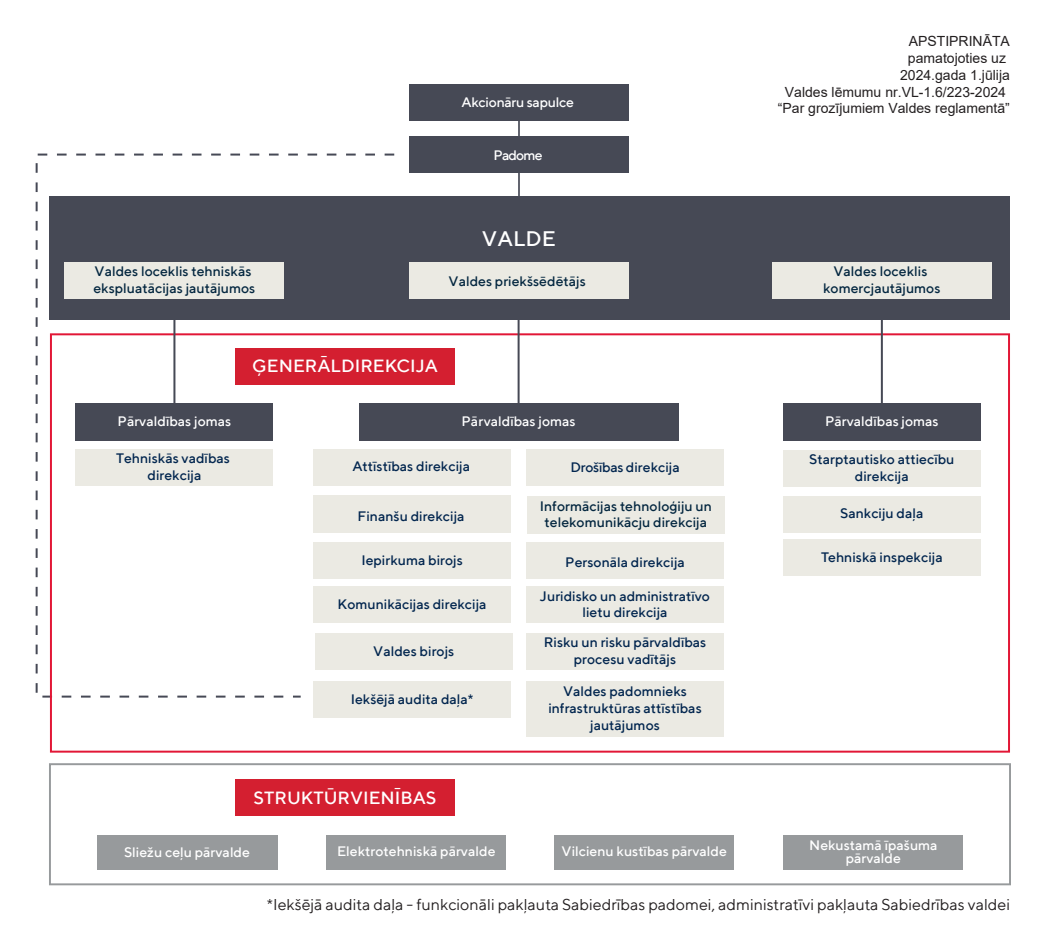
<style>
.page{position:relative;width:1038px;height:936px;background:#fff}
.page>*{position:absolute;margin:0;border:0;box-sizing:border-box;transform-origin:0 0}
.t1{font:500 21.4px "TT Norms";color:#fff}
.t2{font:500 18px "TT Norms";color:#fff}
.t3{font:16px "TT Norms";color:#231f20}
.t4{font:500 14px/16.8px "TT Norms";color:#02264f;text-align:center}
.t5{font:500 14px/16.8px "TT Norms";color:#042740;text-align:center}
.t6{font:500 14px/12.8px "TT Norms";color:#fff;text-align:center}
.t7{font:14px/16.8px "Arial";color:#231f20;text-align:right}
.t8{font:500 14px "TT Norms";letter-spacing:-.02em;color:#fff}
</style>
<div class="page">
<svg style="left:35px;top:153px;width:360px;height:546px"></svg>
<div style="left:49px;top:196px;width:959px;height:124px;background:#464955"></div>
<svg style="left:50px;top:333px;width:959px;height:420px"></svg>
<div style="left:49px;top:763px;width:961px;height:122px;border:2px solid #979a9c"></div>
<div style="left:235px;top:779px;width:219px;height:37px;background:#d41f30"></div>
<div style="left:97px;top:835px;width:180px;height:34px;background:#979a9c"></div>
<div style="left:783px;top:835px;width:179px;height:34px;background:#979a9c"></div>
<div style="left:326px;top:835px;width:179px;height:34px;background:#979a9c"></div>
<div style="left:554px;top:835px;width:179px;height:34px;background:#979a9c"></div>
<div style="left:235px;top:348px;width:219px;height:37px;background:#d41f30"></div>
<hr style="left:518px;top:87px;width:1px;height:114px;background:#464955">
<div style="left:409px;top:85px;width:219px;height:36px;background:#464955"></div>
<div style="left:409px;top:136px;width:219px;height:36px;background:#464955"></div>
<div style="left:782px;top:450px;width:198px;height:37px;background:#ebeae3"></div>
<hr style="left:880px;top:291px;width:2px;height:114px;background:#464955">
<div style="left:782px;top:403px;width:198px;height:38px;background:#464955"></div>
<div style="left:782px;top:539px;width:198px;height:37px;background:#ebeae3"></div>
<div style="left:782px;top:496px;width:198px;height:36px;background:#ebeae3"></div>
<div style="left:771px;top:262px;width:220px;height:36px;background:#ebeae3"></div>
<hr style="left:517px;top:293px;width:2px;height:145px;background:#464955">
<div style="left:359px;top:403px;width:319px;height:37px;background:#464955"></div>
<div style="left:526px;top:449px;width:197px;height:37px;background:#ebeae3"></div>
<div style="left:527px;top:496px;width:197px;height:38px;background:#ebeae3"></div>
<div style="left:526px;top:542px;width:197px;height:37px;background:#ebeae3"></div>
<div style="left:313px;top:681px;width:197px;height:37px;background:#ebeae3"></div>
<div style="left:526px;top:633px;width:197px;height:36px;background:#ebeae3"></div>
<div style="left:313px;top:586px;width:197px;height:37px;background:#ebeae3"></div>
<div style="left:313px;top:449px;width:197px;height:37px;background:#ebeae3"></div>
<div style="left:313px;top:496px;width:197px;height:37px;background:#ebeae3"></div>
<div style="left:313px;top:542px;width:197px;height:37px;background:#ebeae3"></div>
<div style="left:315px;top:633px;width:197px;height:36px;background:#ebeae3"></div>
<div style="left:526px;top:681px;width:197px;height:55px;background:#ebeae3"></div>
<div style="left:526px;top:586px;width:197px;height:37px;background:#ebeae3"></div>
<div style="left:76px;top:449px;width:197px;height:37px;background:#ebeae3"></div>
<hr style="left:173px;top:291px;width:2px;height:114px;background:#464955">
<div style="left:76px;top:403px;width:197px;height:38px;background:#464955"></div>
<div style="left:65px;top:262px;width:219px;height:36px;background:#ebeae3"></div>
<div style="left:408px;top:262px;width:220px;height:36px;background:#ebeae3"></div>
<p class="t8" style="left:461px;top:93px;width:114px">Akcionāru sapulce</p>
<p class="t6" style="left:493px;top:148px;width:51px">Padome</p>
<h1 class="t1" style="left:482px;top:225px;width:75px">VALDE</h1>
<p class="t5" style="left:93px;top:263px;width:163px;text-align:left">Valdes loceklis tehniskās ekspluatācijas jautājumos</p>
<p class="t5" style="left:448px;top:273px;width:139px">Valdes priekšsēdētājs</p>
<p class="t6" style="left:117px;top:415px;width:115px">Pārvaldības jomas</p>
<p class="t4" style="left:116px;top:450px;width:115px">Tehniskās vadības direkcija</p>
<p class="t2" style="left:252px;top:355px;width:187px">ĢENERĀLDIREKCIJA</p>
<p class="t6" style="left:461px;top:414px;width:116px">Pārvaldības jomas</p>
<p class="t4" style="left:570px;top:458px;width:111px">Drošības direkcija</p>
<p class="t5" style="left:539px;top:497px;width:173px">Informācijas tehnoloģiju un telekomunikācju direkcija</p>
<p class="t4" style="left:565px;top:554px;width:121px">Personāla direkcija</p>
<p class="t4" style="left:352px;top:458px;width:119px">Attīstības direkcija</p>
<p class="t4" style="left:357px;top:507px;width:108px">Finanšu direkcija</p>
<p class="t4" style="left:361px;top:551px;width:103px">Iepirkuma birojs</p>
<p class="t4" style="left:337px;top:595px;width:150px">Komunikācijas direkcija</p>
<p class="t4" style="left:373px;top:642px;width:82px">Valdes birojs</p>
<p class="t4" style="left:350px;top:690px;width:124px">Iekšējā audita daļa*</p>
<p class="t2" style="left:253px;top:787px;width:184px">STRUKTŪRVIENĪBAS</p>
<p class="t4" style="left:539px;top:587px;width:171px">Juridisko un administratīvo lietu direkcija</p>
<p class="t4" style="left:543px;top:633px;width:164px">Risku un risku pārvaldības procesu vadītājs</p>
<p class="t4" style="left:548px;top:683px;width:155px">Valdes padomnieks infrastruktūras attīstības jautājumos</p>
<p class="t7" style="left:777px;top:33px;width:233px">APSTIPRINĀTA<br>pamatojoties uz<br>2024.gada 1.jūlija<br>Valdes lēmumu nr.VL-1.6/223-2024 “Par grozījumiem Valdes reglamentā”</p>
<p class="t5" style="left:822px;top:263px;width:119px">Valdes loceklis komercjautājumos</p>
<p class="t6" style="left:824px;top:415px;width:115px">Pārvaldības jomas</p>
<p class="t4" style="left:809px;top:451px;width:147px">Starptautisko attiecību direkcija</p>
<p class="t4" style="left:839px;top:504px;width:85px">Sankciju daļa</p>
<p class="t4" style="left:820px;top:548px;width:123px">Tehniskā inspekcija</p>
<p class="t6" style="left:124px;top:845px;width:127px">Sliežu ceļu pārvalde</p>
<p class="t6" style="left:808px;top:838px;width:130px">Nekustamā īpašuma pārvalde</p>
<p class="t6" style="left:337px;top:844px;width:160px">Elektrotehniskā pārvalde</p>
<p class="t6" style="left:561px;top:844px;width:167px">Vilcienu kustības pārvalde</p>
<p class="t3" style="left:267px;top:895px;width:744px">*Iekšējā audita daļa - funkcionāli pakļauta Sabiedrības padomei, administratīvi pakļauta Sabiedrības valdei</p>
</div>
